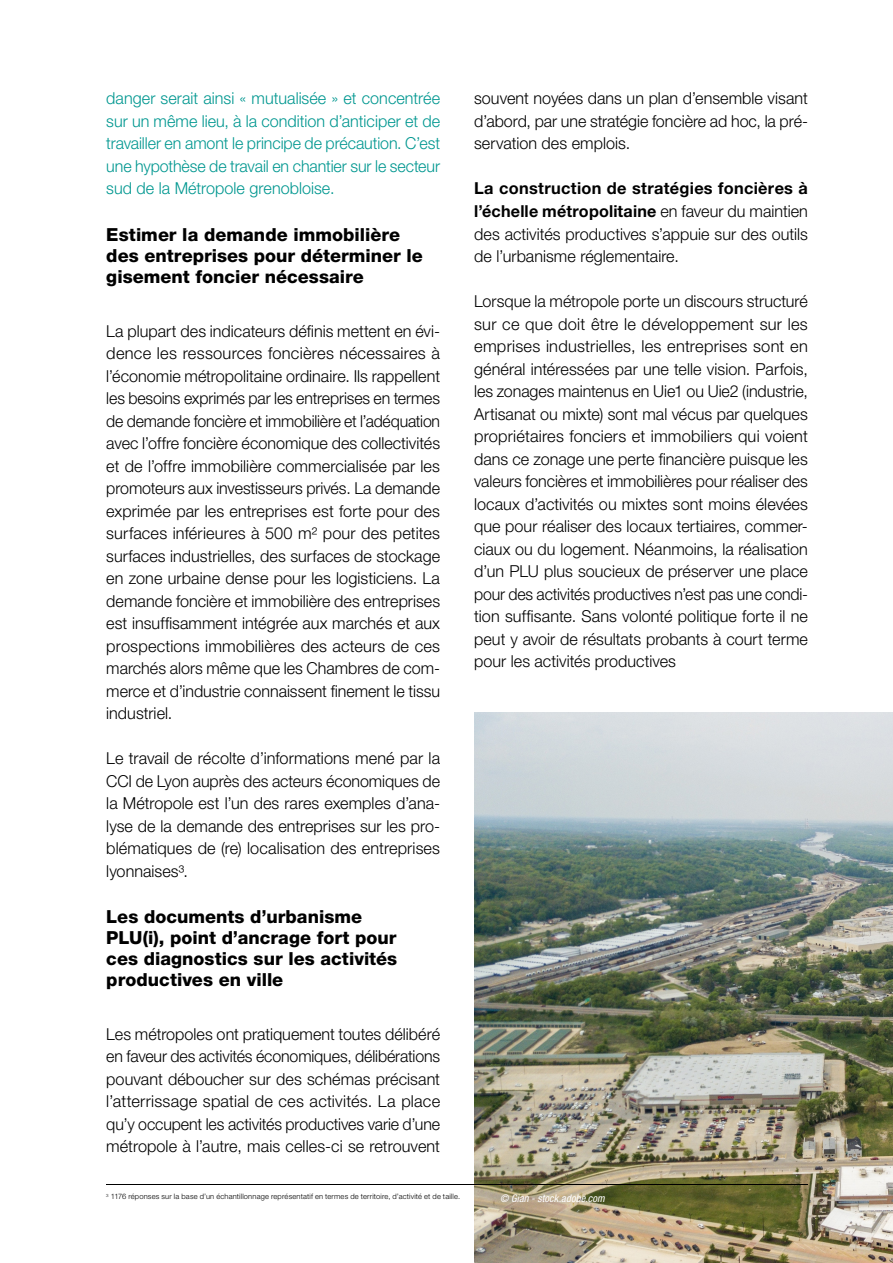
<style>
.page{position:relative;width:893px;height:1263px;background:#fff}
.page>*{position:absolute;margin:0;border:0;box-sizing:border-box;transform-origin:0 0}
.t1{font:800 18px/21px "Helvetica Neue LT Pro";color:#000}
.t2{font:300 16.5px/22.5px "Helvetica Neue LT Pro";color:#000;text-align:justify}
.t3{font:300 16.5px/22.5px "Helvetica Neue LT Pro";color:#009790;text-align:justify}
.t4{font:italic condensed 10.5px "Helvetica Neue LT Pro";letter-spacing:.01em;color:#fff}
.t5{font:300 7.5px "Helvetica Neue LT Pro";letter-spacing:.025em;color:#000}
.s1{font-weight:700}
</style>
<div class="page">
<img style="left:475px;top:712px;width:418px;height:551px">
<hr style="left:106px;top:1184px;width:702px;height:1px;background:#000">
<p class="t3" style="left:106px;top:87px;width:335px">danger serait ainsi « mutualisée » et concentrée sur un même lieu, à la condition d’anticiper et de travailler en amont le principe de précaution. C’est une hypothèse de travail en chantier sur le secteur sud de la Métropole grenobloise.</p>
<p class="t1" style="left:106px;top:224px;width:318px">Estimer la demande immobilière des entreprises pour déterminer le gisement foncier nécessaire</p>
<p class="t2" style="left:106px;top:319px;width:335px">La plupart des indicateurs définis mettent en évi&shy;dence les ressources foncières nécessaires à l’économie métropolitaine ordinaire. Ils rappellent les besoins exprimés par les entreprises en termes de demande foncière et immobilière et l’adéquation avec l’offre foncière économique des collectivités et de l’offre immobilière commercialisée par les promoteurs aux investisseurs privés. La demande exprimée par les entreprises est forte pour des surfaces inférieures à 500 m² pour des petites surfaces industrielles, des surfaces de stockage en zone urbaine dense pour les logisticiens. La demande foncière et immobilière des entreprises est insuffisamment intégrée aux marchés et aux prospections immobilières des acteurs de ces marchés alors même que les Chambres de com&shy;merce et d’industrie connaissent finement le tissu industriel.</p>
<p class="t2" style="left:106px;top:747px;width:335px">Le travail de récolte d’informations mené par la CCI de Lyon auprès des acteurs économiques de la Métropole est l’un des rares exemples d’ana&shy;lyse de la demande des entreprises sur les pro&shy;blématiques de (re) localisation des entreprises lyonnaises³.</p>
<p class="t1" style="left:106px;top:906px;width:292px">Les documents d’urbanisme<br>PLU(i), point d’ancrage fort pour ces diagnostics sur les activités productives en ville</p>
<p class="t2" style="left:106px;top:1022px;width:335px">Les métropoles ont pratiquement toutes délibéré en faveur des activités économiques, délibérations pouvant déboucher sur des schémas précisant l’atterrissage spatial de ces activités. La place qu’y occupent les activités productives varie d’une métropole à l’autre, mais celles-ci se retrouvent</p>
<p class="t2" style="left:474px;top:87px;width:335px">souvent noyées dans un plan d’ensemble visant d’abord, par une stratégie foncière ad hoc, la pré&shy;servation des emplois.</p>
<p class="t2" style="left:474px;top:177px;width:335px"><span class="s1">La construction de stratégies foncières à l’échelle métropolitaine</span> en faveur du maintien des activités productives s’appuie sur des outils de l’urbanisme réglementaire.</p>
<p class="t2" style="left:474px;top:290px;width:335px">Lorsque la métropole porte un discours structuré sur ce que doit être le développement sur les emprises industrielles, les entreprises sont en général intéressées par une telle vision. Parfois, les zonages maintenus en Uie1 ou Uie2 (industrie, Artisanat ou mixte) sont mal vécus par quelques propriétaires fonciers et immobiliers qui voient dans ce zonage une perte financière puisque les valeurs foncières et immobilières pour réaliser des locaux d’activités ou mixtes sont moins élevées que pour réaliser des locaux tertiaires, commer&shy;ciaux ou du logement. Néanmoins, la réalisation d’un PLU plus soucieux de préserver une place pour des activités productives n’est pas une condi&shy;tion suffisante. Sans volonté politique forte il ne peut y avoir de résultats probants à court terme pour les activités productives</p>
<p class="t5" style="left:106px;top:1192px;width:355px"><sup>3</sup> 1176 réponses sur la base d’un échantillonnage représentatif en termes de territoire, d’activité et de taille.</p>
<p class="t4" style="left:500px;top:1192px;width:106px">© Gian - stock.adobe.com</p>
</div>
